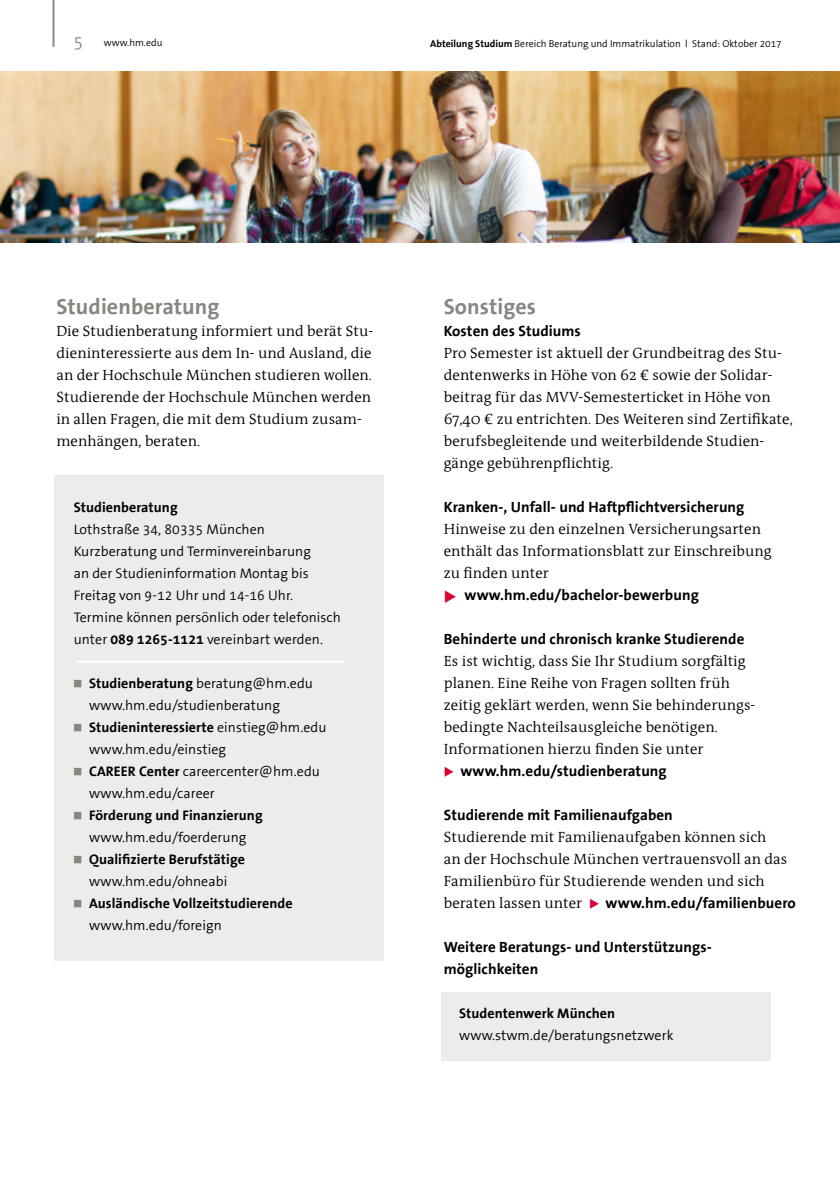
<style>
.page{position:relative;width:840px;height:1191px;background:#fff}
.page>*{position:absolute;margin:0;border:0;box-sizing:border-box;transform-origin:0 0}
.t1{font:700 22px "FHM Antiqua";letter-spacing:.005em;color:#878781}
.t2{font:15px/22px "FHM Antiqua";letter-spacing:.005em;color:#000}
.t3{font:700 15px "FHM Antiqua";letter-spacing:.005em;color:#000}
.t4{font:700 15px/22px "FHM The Sans";letter-spacing:.005em;color:#000}
.t5{font:14px/22px "FHM The Sans";letter-spacing:.005em;color:#000}
.t6{font:700 14px/22px "FHM The Sans";letter-spacing:.005em;color:#000;text-align:center}
.t7{font:10px "FHM The Sans";color:#000}
.s1{font-size:18px;color:#87888a}
.s2{font-weight:700}
.s3{color:#878781}
.s4{font-weight:400}
.s5{color:#db0031}
</style>
<div class="page">
<hr style="left:52px;top:0;width:2px;height:47px;background:#87888a">
<img style="left:0;top:72px;width:839px;height:170px">
<div style="left:441px;top:992px;width:329px;height:68px;background:#ececea"></div>
<div style="left:54px;top:475px;width:329px;height:485px;background:#ececea"></div>
<hr style="left:77px;top:660px;width:268px;height:2px;background:#fff">
<p class="t7" style="left:73px;top:38px;width:91px"><span class="s1">5</span> www.hm.edu</p>
<p class="t7" style="left:430px;top:38px;width:353px"><span class="s2">Abteilung Studium</span> Bereich Beratung und Immatrikulation l Stand: Oktober 2017</p>
<h1 class="t1" style="left:56px;top:295px;width:165px">Studienberatung</h1>
<p class="t2" style="left:56px;top:321px;width:318px">Die Studienberatung informiert und berät Stu&shy;dieninteressierte aus dem In- und Ausland, die an der Hochschule München studieren wollen.<br>Studierende der Hochschule München werden in allen Fragen, die mit dem Studium zusam&shy;menhängen, beraten.</p>
<p class="t6" style="left:74px;top:497px;width:105px">Studienberatung</p>
<p class="t5" style="left:74px;top:519px;width:268px">Lothstraße 34, 80335 München Kurzberatung und Terminvereinbarung<br>an der Studieninformation Montag bis Freitag von 9-12 Uhr und 14-16 Uhr.<br>Termine können persönlich oder telefonisch unter <span class="s2">089 1265-1121</span> vereinbart werden.</p>
<p class="t5" style="left:89px;top:673px;width:225px;text-indent:-15px"><span class="s3">■</span> <span class="s2">Studienberatung</span> beratung@hm.edu www.hm.edu/studienberatung</p>
<p class="t5" style="left:89px;top:717px;width:239px;text-indent:-15px"><span class="s3">■</span> <span class="s2">Studieninteressierte</span> einstieg@hm.edu www.hm.edu/einstieg</p>
<p class="t5" style="left:89px;top:761px;width:232px;text-indent:-15px"><span class="s3">■</span> <span class="s2">CAREER Center</span> careercenter@hm.edu www.hm.edu/career</p>
<p class="t6" style="left:74px;top:805px;width:190px"><span class="s3">■</span> Förderung und Finanzierung <span class="s4">www.hm.edu/foerderung</span></p>
<p class="t6" style="left:74px;top:849px;width:172px"><span class="s3">■</span> Qualifizierte Berufstätige <span class="s4">www.hm.edu/ohneabi</span></p>
<p class="t6" style="left:89px;top:893px;width:205px;text-align:left;text-indent:-15px"><span class="s3">■</span> Ausländische Vollzeitstudierende <span class="s4">www.hm.edu/foreign</span></p>
<h1 class="t1" style="left:443px;top:295px;width:94px">Sonstiges</h1>
<p class="t3" style="left:443px;top:323px;width:138px">Kosten des Studiums</p>
<p class="t2" style="left:443px;top:343px;width:350px">Pro Semester ist aktuell der Grundbeitrag des Stu&shy;dentenwerks in Höhe von 62 € sowie der Solidar&shy;beitrag für das MVV-Semesterticket in Höhe von 67,40 € zu entrichten. Des Weiteren sind Zertifikate, berufsbegleitende und weiterbildende Studien&shy;gänge gebührenpflichtig.</p>
<p class="t3" style="left:443px;top:499px;width:302px">Kranken-, Unfall- und Haftpflichtversicherung</p>
<p class="t2" style="left:443px;top:519px;width:329px">Hinweise zu den einzelnen Versicherungsarten enthält das Informationsblatt zur Einschreibung zu finden unter</p>
<p class="t3" style="left:443px;top:587px;width:256px"><span class="s5">◆</span> www.hm.edu/bachelor-bewerbung</p>
<p class="t3" style="left:443px;top:631px;width:302px">Behinderte und chronisch kranke Studierende</p>
<p class="t2" style="left:443px;top:651px;width:313px">Es ist wichtig, dass Sie Ihr Studium sorgfältig planen. Eine Reihe von Fragen sollten früh zeitig geklärt werden, wenn Sie behinderungs&shy;bedingte Nachteilsausgleiche benötigen.<br>Informationen hierzu finden Sie unter</p>
<p class="t3" style="left:443px;top:763px;width:224px"><span class="s5">◆</span> www.hm.edu/studienberatung</p>
<p class="t3" style="left:443px;top:807px;width:230px">Studierende mit Familienaufgaben</p>
<p class="t2" style="left:443px;top:827px;width:353px">Studierende mit Familienaufgaben können sich<br>an der Hochschule München vertrauensvoll an das Familienbüro für Studierende wenden und sich beraten lassen unter <span class="s5">◆</span> <span class="s2">www.hm.edu/familienbuero</span></p>
<p class="t4" style="left:443px;top:936px;width:269px">Weitere Beratungs- und Unterstützungs&shy;möglichkeiten</p>
<p class="t6" style="left:459px;top:1003px;width:157px">Studentenwerk München</p>
<p class="t5" style="left:459px;top:1025px;width:216px">www.stwm.de/beratungsnetzwerk</p>
</div>
